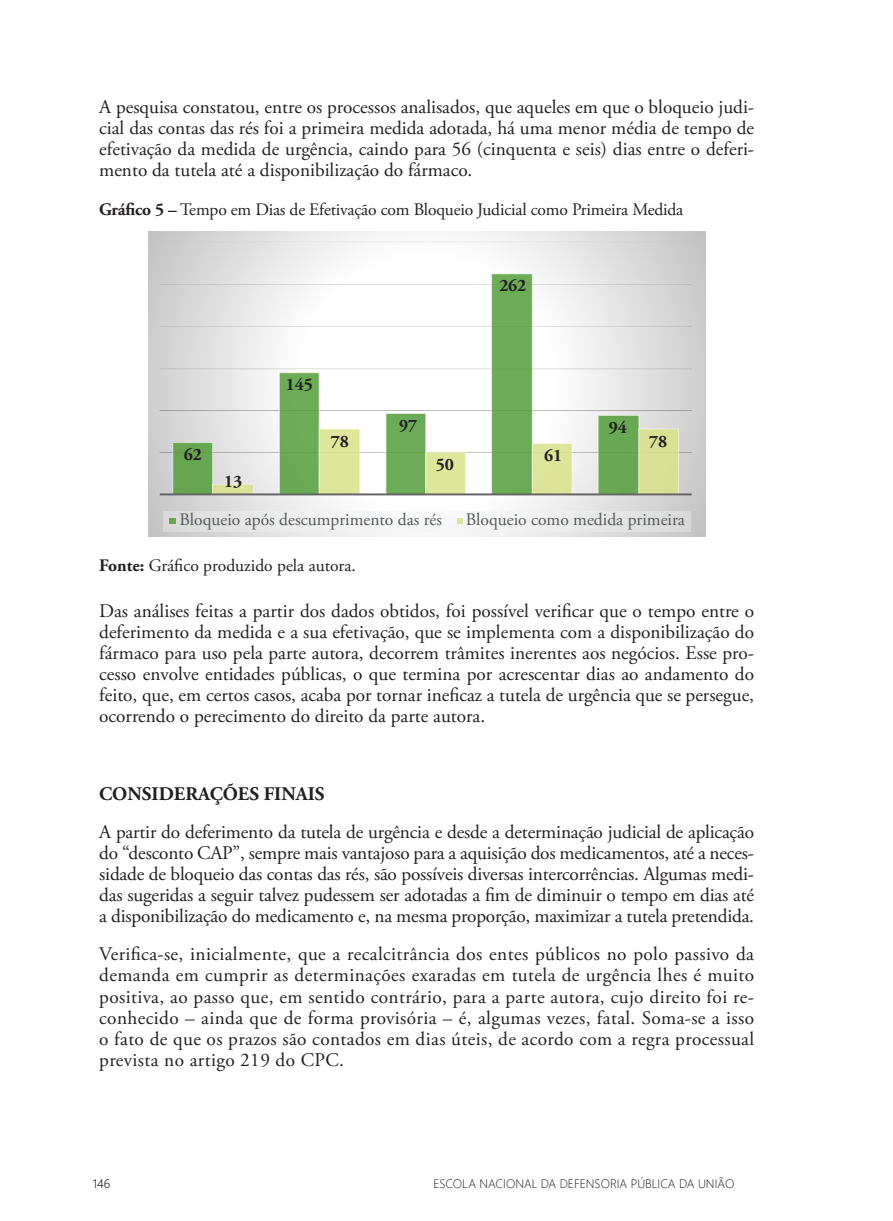
<style>
.page{position:relative;width:893px;height:1221px;background:#fff}
.page>*{position:absolute;margin:0;border:0;box-sizing:border-box;transform-origin:0 0}
.Corpo_Principal{font:19.25px/21px "Adobe Garamond Pro";color:#231f20;text-align:justify}
.Tit_1{font:700 19.25px "Adobe Garamond Pro";color:#231f20}
.Titulo_Fig_tab{font:17.5px "Adobe Garamond Pro";letter-spacing:-.01em;color:#231f20}
.t1{font:17.5px "Adobe Garamond Pro";color:#57585a}
.Fonte{font:17.5px "Adobe Garamond Pro";color:#231f20}
.t2{font:700 17.5px "Adobe Garamond Pro";letter-spacing:-.01em;color:#231f20}
.t3{font:12.25px "Webly Sleek UI Light";color:#231f20}
.t4{font:12.25px "Webly Sleek UI Semilight";color:#231f20}
.s1{font-weight:700}
</style>
<div class="page">
<svg style="left:148px;top:232px;width:557px;height:304px"></svg>
<p class="Corpo_Principal" style="left:99px;top:97px;width:656px">A pesquisa constatou, entre os processos analisados, que aqueles em que o bloqueio judi&shy;cial das contas das rés foi a primeira medida adotada, há uma menor média de tempo de efetivação da medida de urgência, caindo para 56 (cinquenta e seis) dias entre o deferi&shy;mento da tutela até a disponibilização do fármaco.</p>
<p class="Titulo_Fig_tab" style="left:99px;top:198px;width:586px"><span class="s1">Gráfico 5 –</span> Tempo em Dias de Efetivação com Bloqueio Judicial como Primeira Medida</p>
<p class="t2" style="left:184px;top:444px;width:20px">62</p>
<p class="t2" style="left:224px;top:471px;width:20px">13</p>
<p class="t2" style="left:286px;top:374px;width:29px">145</p>
<p class="t2" style="left:331px;top:431px;width:20px">78</p>
<p class="t2" style="left:499px;top:275px;width:29px">262</p>
<p class="t2" style="left:399px;top:415px;width:20px">97</p>
<p class="t2" style="left:436px;top:454px;width:20px">50</p>
<p class="t2" style="left:544px;top:445px;width:20px">61</p>
<p class="t2" style="left:609px;top:417px;width:20px">94</p>
<p class="t2" style="left:649px;top:431px;width:20px">78</p>
<p class="t1" style="left:179px;top:509px;width:264px">Bloqueio após descumprimento das rés</p>
<p class="t1" style="left:466px;top:509px;width:221px">Bloqueio como medida primeira</p>
<p class="Fonte" style="left:99px;top:554px;width:258px"><span class="s1">Fonte:</span> Gráfico produzido pela autora.</p>
<p class="Corpo_Principal" style="left:99px;top:600px;width:656px">Das análises feitas a partir dos dados obtidos, foi possível verificar que o tempo entre o deferimento da medida e a sua efetivação, que se implementa com a disponibilização do fármaco para uso pela parte autora, decorrem trâmites inerentes aos negócios. Esse pro&shy;cesso envolve entidades públicas, o que termina por acrescentar dias ao andamento do feito, que, em certos casos, acaba por tornar ineficaz a tutela de urgência que se persegue, ocorrendo o perecimento do direito da parte autora.</p>
<p class="Tit_1" style="left:99px;top:782px;width:227px">CONSIDERAÇÕES FINAIS</p>
<p class="Corpo_Principal" style="left:99px;top:822px;width:656px">A partir do deferimento da tutela de urgência e desde a determinação judicial de aplicação do “desconto CAP”, sempre mais vantajoso para a aquisição dos medicamentos, até a neces&shy;sidade de bloqueio das contas das rés, são possíveis diversas intercorrências. Algumas medi&shy;das sugeridas a seguir talvez pudessem ser adotadas a fim de diminuir o tempo em dias até a disponibilização do medicamento e, na mesma proporção, maximizar a tutela pretendida.</p>
<p class="Corpo_Principal" style="left:99px;top:944px;width:656px">Verifica-se, inicialmente, que a recalcitrância dos entes públicos no polo passivo da demanda em cumprir as determinações exaradas em tutela de urgência lhes é muito positiva, ao passo que, em sentido contrário, para a parte autora, cujo direito foi re&shy;conhecido – ainda que de forma provisória – é, algumas vezes, fatal. Soma-se a isso o fato de que os prazos são contados em dias úteis, de acordo com a regra processual prevista no artigo 219 do CPC.</p>
<p class="t4" style="left:93px;top:1173px;width:19px">146</p>
<p class="t3" style="left:433px;top:1173px;width:303px">ESCOLA NACIONAL DA DEFENSORIA PÚBLICA DA UNIÃO</p>
</div>
